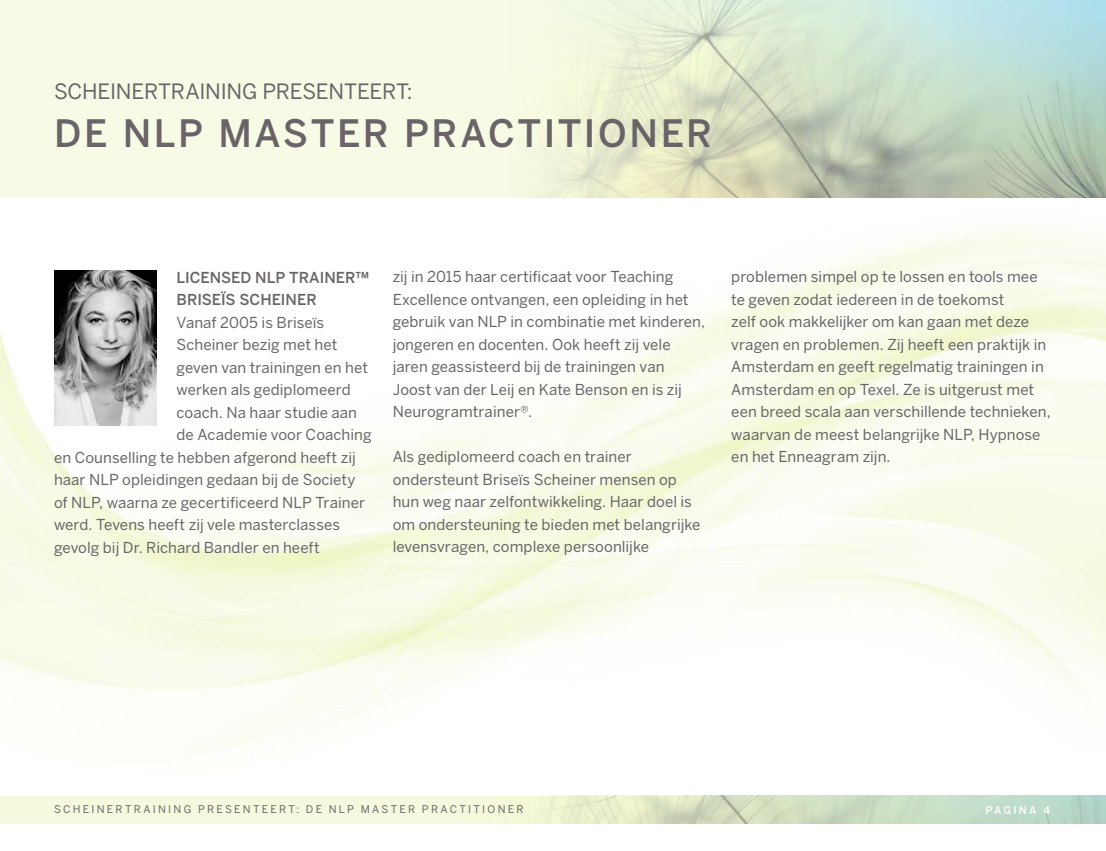
<style>
.page{position:relative;width:1106px;height:851px;background:#fff}
.page>*{position:absolute;margin:0;border:0;box-sizing:border-box;transform-origin:0 0}
.t1{font:500 37.5px "Benton Sans";letter-spacing:.065em;color:#6a6469}
.t2{font:21px "Benton Sans";letter-spacing:-.01em;color:#6a6469}
.t3{font:15px/22.5px "Benton Sans";letter-spacing:.005em;color:#6a6469}
.t4{font:500 15px/22.5px "Benton Sans";color:#6a6469}
.t5{font:10.5px "Benton Sans";letter-spacing:.215em;color:#6a6469}
.t6{font:500 10.5px "Benton Sans";letter-spacing:.215em;color:#fff}
</style>
<div class="page">
<img style="left:0;top:229px;width:1106px;height:531px">
<div style="left:0;top:0;width:1106px;height:198px;background:#f7fbe6"></div>
<img style="left:536px;top:0;width:570px;height:198px">
<div style="left:0;top:795px;width:1106px;height:28px;background:#f5fadf"></div>
<img style="left:463px;top:795px;width:643px;height:28px">
<img style="left:54px;top:271px;width:102px;height:154px">
<h2 class="t2" style="left:54px;top:79px;width:360px">SCHEINERTRAINING PRESENTEERT:</h2>
<h1 class="t1" style="left:54px;top:111px;width:659px">DE NLP MASTER PRACTITIONER</h1>
<p class="t4" style="left:176px;top:266px;width:194px">LICENSED NLP TRAINER™<br>BRISEÏS SCHEINER</p>
<p class="t3" style="left:176px;top:311px;width:149px">Vanaf 2005 is Briseïs</p>
<p class="t3" style="left:176px;top:333px;width:162px">Scheiner bezig met het</p>
<p class="t3" style="left:176px;top:356px;width:193px">geven van trainingen en het</p>
<p class="t3" style="left:176px;top:378px;width:176px">werken als gediplomeerd</p>
<p class="t3" style="left:176px;top:401px;width:182px">coach. Na haar studie aan</p>
<p class="t3" style="left:176px;top:423px;width:197px">de Academie voor Coaching</p>
<p class="t3" style="left:54px;top:446px;width:303px">en Counselling te hebben afgerond heeft zij</p>
<p class="t3" style="left:54px;top:468px;width:303px">haar NLP opleidingen gedaan bij de Society</p>
<p class="t3" style="left:54px;top:491px;width:312px">of NLP, waarna ze gecertificeerd NLP Trainer</p>
<p class="t3" style="left:54px;top:513px;width:288px">werd. Tevens heeft zij vele masterclasses</p>
<p class="t3" style="left:54px;top:536px;width:267px">gevolg bij Dr. Richard Bandler en heeft</p>
<p class="t3" style="left:393px;top:265px;width:314px">zij in 2015 haar certificaat voor Teaching Excellence ontvangen, een opleiding in het gebruik van NLP in combinatie met kinderen, jongeren en docenten. Ook heeft zij vele jaren geassisteerd bij de trainingen van Joost van der Leij en Kate Benson en is zij Neurogramtrainer®.</p>
<p class="t3" style="left:393px;top:445px;width:309px">Als gediplomeerd coach en trainer ondersteunt Briseïs Scheiner mensen op hun weg naar zelfontwikkeling. Haar doel is om ondersteuning te bieden met belangrijke levensvragen, complexe persoonlijke</p>
<p class="t3" style="left:731px;top:265px;width:321px">problemen simpel op te lossen en tools mee te geven zodat iedereen in de toekomst<br>zelf ook makkelijker om kan gaan met deze vragen en problemen. Zij heeft een praktijk in Amsterdam en geeft regelmatig trainingen in Amsterdam en op Texel. Ze is uitgerust met een breed scala aan verschillende technieken, waarvan de meest belangrijke NLP, Hypnose en het Enneagram zijn.</p>
<p class="t5" style="left:54px;top:803px;width:471px">SCHEINERTRAINING PRESENTEERT: DE NLP MASTER PRACTITIONER</p>
<p class="t6" style="left:985px;top:803px;width:66px">PAGINA 4</p>
</div>
